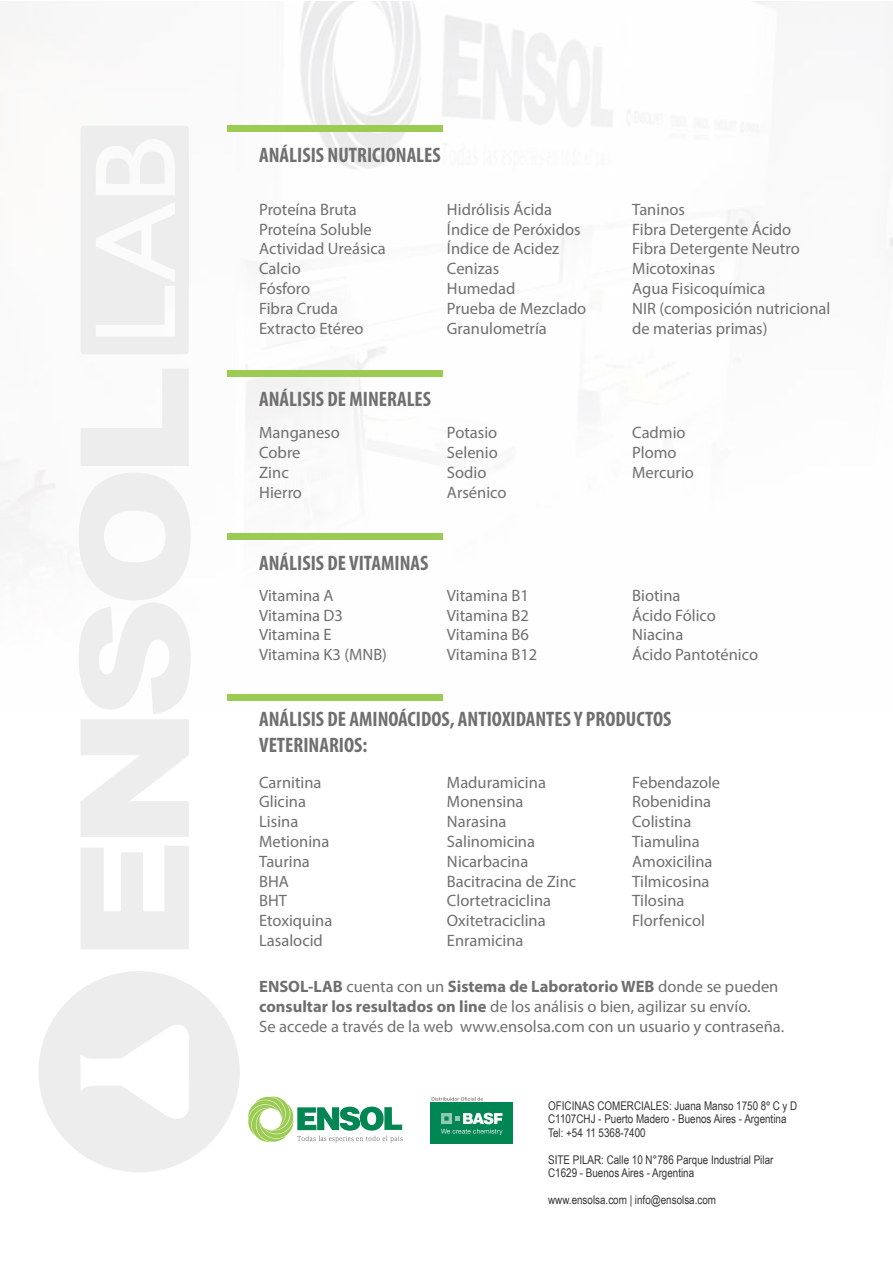
<style>
.page{position:relative;width:893px;height:1263px;background:#fff}
.page>*{position:absolute;margin:0;border:0;box-sizing:border-box;transform-origin:0 0}
.t1{font:700 condensed 21px/25.2px "Myriad Pro";color:#706f6f}
.t2{font:16.5px/19.8px "Myriad Pro";color:#706f6f}
.t3{font:12px/13.5px "Arial Narrow";color:#333}
.s1{font-weight:700}
</style>
<div class="page">
<img style="left:0;top:1px;width:893px;height:700px">
<svg style="left:248px;top:1096px;width:155px;height:47px"></svg>
<div style="left:431px;top:1103px;width:82px;height:41px;background:#008652"></div>
<svg style="left:441px;top:1113px;width:61px;height:22px"></svg>
<svg style="left:432px;top:1097px;width:51px;height:4px"></svg>
<svg style="left:79px;top:368px;width:112px;height:581px;fill:#ededed"></svg>
<svg style="left:39px;top:971px;width:201px;height:201px"></svg>
<svg style="left:81px;top:126px;width:108px;height:228px"></svg>
<div style="left:227px;top:371px;width:215px;height:6px;background:#9bcb52"></div>
<div style="left:227px;top:533px;width:215px;height:7px;background:#9bcb52"></div>
<div style="left:227px;top:694px;width:215px;height:7px;background:#9bcb52"></div>
<div style="left:227px;top:126px;width:215px;height:6px;background:#9bcb52"></div>
<p class="t1" style="left:259px;top:142px;width:183px">ANÁLISIS NUTRICIONALES</p>
<p class="t2" style="left:259px;top:199px;width:128px">Proteína Bruta<br>Proteína Soluble<br>Actividad Ureásica<br>Calcio<br>Fósforo<br>Fibra Cruda<br>Extracto Etéreo</p>
<p class="t2" style="left:447px;top:199px;width:141px">Hidrólisis Ácida<br>Índice de Peróxidos<br>Índice de Acidez<br>Cenizas<br>Humedad<br>Prueba de Mezclado<br>Granulometría</p>
<p class="t2" style="left:632px;top:199px;width:200px">Taninos<br>Fibra Detergente Ácido<br>Fibra Detergente Neutro<br>Micotoxinas<br>Agua Fisicoquímica<br>NIR (composición nutricional de materias primas)</p>
<p class="t1" style="left:259px;top:386px;width:173px">ANÁLISIS DE MINERALES</p>
<p class="t2" style="left:259px;top:422px;width:82px">Manganeso<br>Cobre<br>Zinc<br>Hierro</p>
<p class="t2" style="left:447px;top:422px;width:61px">Potasio<br>Selenio<br>Sodio<br>Arsénico</p>
<p class="t2" style="left:632px;top:422px;width:63px">Cadmio<br>Plomo<br>Mercurio</p>
<p class="t1" style="left:259px;top:550px;width:171px">ANÁLISIS DE VITAMINAS</p>
<p class="t2" style="left:259px;top:585px;width:129px">Vitamina A<br>Vitamina D3<br>Vitamina E<br>Vitamina K3 (MNB)</p>
<p class="t2" style="left:447px;top:585px;width:92px">Vitamina B1<br>Vitamina B2<br>Vitamina B6<br>Vitamina B12</p>
<p class="t2" style="left:632px;top:585px;width:127px">Biotina<br>Ácido Fólico<br>Niacina<br>Ácido Pantoténico</p>
<p class="t1" style="left:259px;top:706px;width:414px">ANÁLISIS DE AMINOÁCIDOS, ANTIOXIDANTES Y PRODUCTOS<br>VETERINARIOS:</p>
<p class="t2" style="left:259px;top:772px;width:75px">Carnitina<br>Glicina<br>Lisina<br>Metionina<br>Taurina<br>BHA<br>BHT<br>Etoxiquina<br>Lasalocid</p>
<p class="t2" style="left:447px;top:772px;width:131px">Maduramicina<br>Monensina<br>Narasina<br>Salinomicina<br>Nicarbacina<br>Bacitracina de Zinc<br>Clortetraciclina<br>Oxitetraciclina<br>Enramicina</p>
<p class="t2" style="left:632px;top:772px;width:90px">Febendazole<br>Robenidina<br>Colistina<br>Tiamulina<br>Amoxicilina<br>Tilmicosina<br>Tilosina<br>Florfenicol</p>
<p class="t2" style="left:259px;top:976px;width:527px"><span class="s1">ENSOL-LAB</span> cuenta con un <span class="s1">Sistema de Laboratorio WEB</span> donde se pueden <span class="s1">consultar los resultados on line</span> de los análisis o bien, agilizar su envío.<br>Se accede a través de la web www.ensolsa.com con un usuario y contraseña.</p>
<p class="t3" style="left:548px;top:1098px;width:251px">OFICINAS COMERCIALES: Juana Manso 1750 8º C y D<br>C1107CHJ - Puerto Madero - Buenos Aires - Argentina<br>Tel: +54 11 5368-7400</p>
<p class="t3" style="left:548px;top:1152px;width:227px">SITE PILAR: Calle 10 N°786 Parque Industrial Pilar<br>C1629 - Buenos Aires - Argentina</p>
<p class="t3" style="left:548px;top:1193px;width:169px">www.ensolsa.com | info@ensolsa.com</p>
</div>
